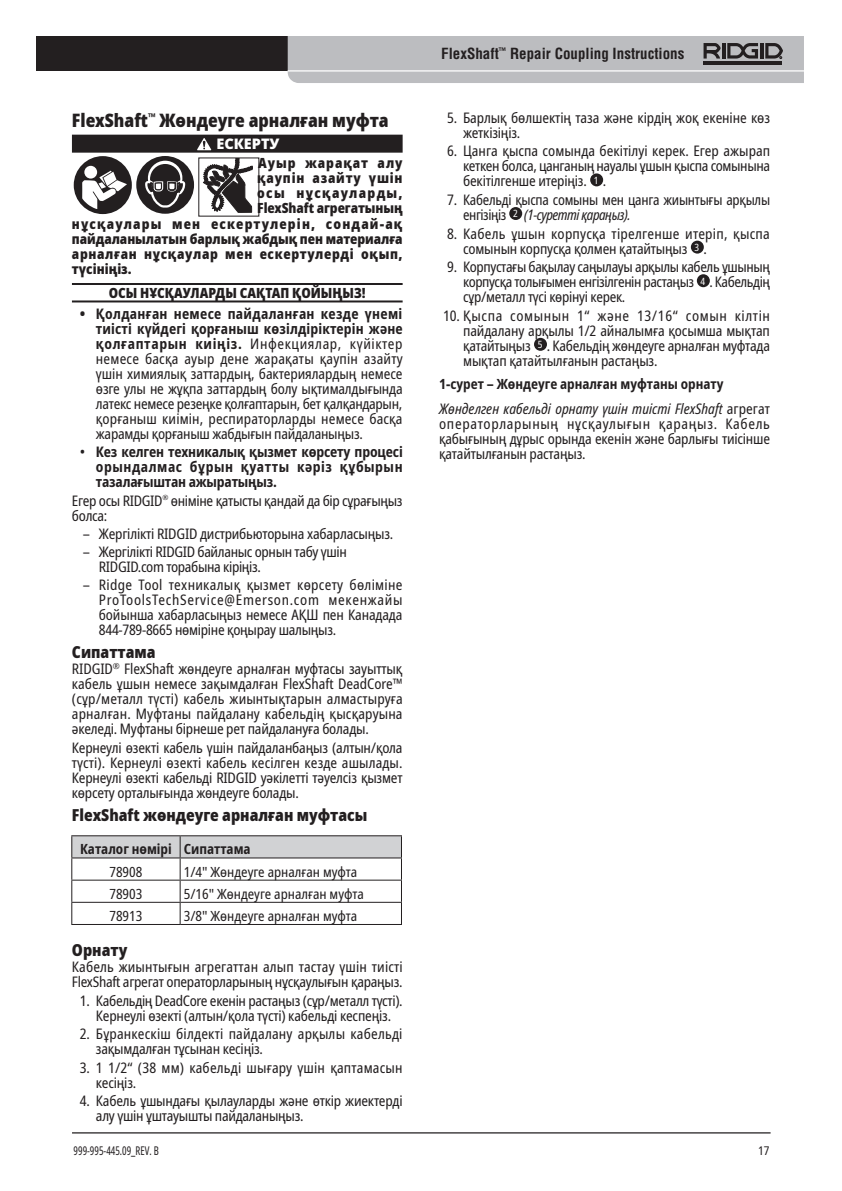
<style>
.page{position:relative;width:842px;height:1191px;background:#fff}
.page>*{position:absolute;margin:0;border:0;box-sizing:border-box;transform-origin:0 0}
.t1{font:900 condensed 18.4px "Noto Sans";color:#231f20}
.t2{font:900 condensed 16.4px "Noto Sans";color:#231f20}
.t3{font:700 condensed 15px "Helvetica LT Std";color:#231f20}
.t4{font:condensed 14.4px/15px "Noto Sans";letter-spacing:-.015em;color:#231f20;text-align:justify}
.t5{font:condensed 14.4px/15px "Noto Sans";letter-spacing:.01em;color:#231f20}
.t6{font:700 condensed 14.4px/15px "Noto Sans";letter-spacing:.01em;color:#231f20;text-align:justify}
.t7{font:condensed 14.4px/15px "Noto Sans";letter-spacing:.015em;color:#231f20}
.t8{font:900 14.4px "Noto Sans";color:#fff}
.t9{font:condensed 14px "Noto Sans";color:#231f20}
.t10{font:900 condensed 14px "Noto Sans";letter-spacing:-.005em;color:#231f20}
.t11{font:700 condensed 14px "Noto Sans";color:#231f20}
.t12{font:900 condensed 14px "Noto Sans";letter-spacing:.045em;color:#231f20}
.t13{font:900 condensed 14px "Noto Sans";color:#231f20}
.t14{font:900 condensed 14px "Noto Sans";letter-spacing:.08em;color:#231f20}
.t15{font:900 condensed 14px "Noto Sans";letter-spacing:.09em;color:#231f20}
.t16{font:900 condensed 14px "Noto Sans";letter-spacing:.065em;color:#231f20}
.t17{font:condensed 12px "Noto Sans";color:#231f20;scale:.8 1}
.t18{font:condensed 12px "Noto Sans";color:#231f20}
.s1{font-weight:700}
.s2{font-weight:400}
.s3{font-style:italic}
</style>
<div class="page">
<div style="left:36px;top:36px;width:363px;height:35px;background:#231f20"></div>
<svg style="left:288px;top:36px;width:516px;height:47px;background:#b8b8bb"></svg>
<hr style="left:72px;top:1132px;width:698px;height:1px;background:#231f20">
<div style="left:72px;top:135px;width:330px;height:18px;background:#231f20"></div>
<hr style="left:72px;top:283px;width:330px;height:2px;background:#231f20">
<hr style="left:72px;top:300px;width:330px;height:2px;background:#231f20">
<svg style="left:197px;top:149px;width:15px;height:2px"></svg>
<svg style="left:197px;top:138px;width:14px;height:12px"></svg>
<hr style="left:71px;top:835px;width:109px;height:1px;background:#231f20">
<hr style="left:180px;top:835px;width:222px;height:1px;background:#231f20">
<svg style="left:71px;top:836px;width:331px;height:88px"></svg>
<hr style="left:71px;top:924px;width:109px;height:1px;background:#231f20">
<hr style="left:180px;top:924px;width:222px;height:1px;background:#231f20">
<div style="left:590px;top:173px;width:13px;height:13px;background:#231f20;border-radius:50%"></div>
<div style="left:509px;top:207px;width:13px;height:13px;background:#231f20;border-radius:50%"></div>
<div style="left:691px;top:241px;width:13px;height:13px;background:#231f20;border-radius:50%"></div>
<div style="left:697px;top:274px;width:13px;height:13px;background:#231f20;border-radius:50%"></div>
<div style="left:534px;top:338px;width:13px;height:13px;background:#231f20;border-radius:50%"></div>
<svg style="left:203px;top:160px;width:50px;height:53px"></svg>
<div style="left:136px;top:156px;width:58px;height:58px;background:#231f20;border-radius:50%"></div>
<svg style="left:145px;top:161px;width:40px;height:47px"></svg>
<svg style="left:74px;top:156px;width:58px;height:58px"></svg>
<p class="t1" style="left:72px;top:106px;width:318px">FlexShaft<sup>™</sup> Жөндеуге арналған муфта</p>
<p class="t8" style="left:216px;top:133px;width:65px">ЕСКЕРТУ</p>
<p class="t16" style="left:258px;top:152px;width:146px">Ауыр жарақат алу</p>
<p class="t12" style="left:257px;top:167px;width:147px">қаупін азайту үшін</p>
<p class="t15" style="left:257px;top:183px;width:147px">осы нұсқауларды,</p>
<p class="t10" style="left:257px;top:198px;width:147px">FlexShaft агрегатының</p>
<p class="t14" style="left:72px;top:213px;width:332px">нұсқаулары мен ескертулерін, сондай-ақ</p>
<p class="t10" style="left:72px;top:228px;width:332px">пайдаланылатын барлық жабдық пен материалға</p>
<p class="t12" style="left:72px;top:243px;width:332px">арналған нұсқаулар мен ескертулерді оқып,</p>
<p class="t13" style="left:72px;top:259px;width:61px">түсініңіз.</p>
<p class="t13" style="left:109px;top:282px;width:258px">ОСЫ НҰСҚАУЛАРДЫ САҚТАП ҚОЙЫҢЫЗ!</p>
<p class="t4" style="left:96px;top:306px;width:308px;text-indent:-16px"><span class="s1">• Қолданған немесе пайдаланған кезде үнемі тиісті күйдегі қорғаныш көзілдіріктерін және қолғаптарын киіңіз.</span> Инфекциялар, күйіктер немесе басқа ауыр дене жарақаты қаупін азайту үшін химиялық заттардың, бактериялардың немесе өзге улы не жұқпа заттардың болу ықтималдығында латекс немесе резеңке қолғаптарын, бет қалқандарын, қорғаныш киімін, респираторларды немесе басқа жарамды қорғаныш жабдығын пайдаланыңыз.</p>
<p class="t6" style="left:96px;top:445px;width:308px;text-indent:-16px"><span class="s2">•</span> Кез келген техникалық қызмет көрсету процесі орындалмас бұрын қуатты кәріз құбырын тазалағыштан ажыратыңыз.</p>
<p class="t4" style="left:72px;top:494px;width:332px">Егер осы RIDGID<sup>®</sup> өніміне қатысты қандай да бір сұрағыңыз болса:</p>
<p class="t4" style="left:83px;top:526px;width:312px">– Жергілікті RIDGID дистрибьюторына хабарласыңыз.</p>
<p class="t4" style="left:99px;top:544px;width:249px;text-indent:-16px">– Жергілікті RIDGID байланыс орнын табу үшін<br>RIDGID.com торабына кіріңіз.</p>
<p class="t4" style="left:99px;top:577px;width:305px;text-indent:-16px">– Ridge Tool техникалық қызмет көрсету бөліміне ProToolsTechService@Emerson.com мекенжайы бойынша хабарласыңыз немесе АҚШ пен Канадада 844-789-8665 нөміріне қоңырау шалыңыз.</p>
<p class="t2" style="left:72px;top:639px;width:85px">Сипаттама</p>
<p class="t4" style="left:72px;top:662px;width:332px">RIDGID<sup>®</sup> FlexShaft жөндеуге арналған муфтасы зауыттық кабель ұшын немесе зақымдалған FlexShaft DeadCore™ (сұр/металл түсті) кабель жиынтықтарын алмастыруға арналған. Муфтаны пайдалану кабельдің қысқаруына әкеледі. Муфтаны бірнеше рет пайдалануға болады.</p>
<p class="t4" style="left:72px;top:740px;width:332px">Кернеулі өзекті кабель үшін пайдаланбаңыз (алтын/қола түсті). Кернеулі өзекті кабель кесілген кезде ашылады.<br>Кернеулі өзекті кабельді RIDGID уәкілетті тәуелсіз қызмет көрсету орталығында жөндеуге болады.</p>
<p class="t2" style="left:72px;top:802px;width:297px">FlexShaft жөндеуге арналған муфтасы</p>
<p class="t11" style="left:80px;top:839px;width:172px">Каталог нөмірі Сипаттама</p>
<p class="t9" style="left:109px;top:862px;width:35px">78908</p>
<p class="t9" style="left:184px;top:862px;width:175px">1/4" Жөндеуге арналған муфта</p>
<p class="t9" style="left:109px;top:884px;width:35px">78903</p>
<p class="t9" style="left:184px;top:884px;width:182px">5/16" Жөндеуге арналған муфта</p>
<p class="t9" style="left:109px;top:906px;width:35px">78913</p>
<p class="t9" style="left:184px;top:906px;width:175px">3/8" Жөндеуге арналған муфта</p>
<p class="t2" style="left:72px;top:937px;width:57px">Орнату</p>
<p class="t4" style="left:72px;top:960px;width:332px">Кабель жиынтығын агрегаттан алып тастау үшін тиісті<br>FlexShaft агрегат операторларының нұсқаулығын қараңыз.</p>
<p class="t4" style="left:80px;top:993px;width:324px;text-align:center">1. Кабельдің DeadCore екенін растаңыз (сұр/металл түсті).<br>Кернеулі өзекті (алтын/қола түсті) кабельді кеспеңіз.</p>
<p class="t5" style="left:96px;top:1027px;width:308px;text-indent:-16px">2. Бұранкескіш білдекті пайдалану арқылы кабельді зақымдалған тұсынан кесіңіз.</p>
<p class="t5" style="left:96px;top:1060px;width:308px;text-indent:-16px">3. 1 1/2“ (38 мм) кабельді шығару үшін қаптамасын кесіңіз.</p>
<p class="t4" style="left:96px;top:1094px;width:308px;text-indent:-16px">4. Кабель ұшындағы қылауларды және өткір жиектерді алу үшін ұштауышты пайдаланыңыз.</p>
<p class="t3" style="left:441px;top:44px;width:244px">FlexShaft<sup>™</sup> Repair Coupling Instructions</p>
<p class="t4" style="left:463px;top:110px;width:308px;text-indent:-16px">5. Барлық бөлшектің таза және кірдің жоқ екеніне көз жеткізіңіз.</p>
<p class="t4" style="left:463px;top:144px;width:308px;text-indent:-16px">6. Цанга қыспа сомында бекітілуі керек. Егер ажырап кеткен болса, цанганың науалы ұшын қыспа сомынына бекітілгенше итеріңіз. <sup>1</sup> .</p>
<p class="t4" style="left:463px;top:193px;width:308px;text-indent:-16px">7. Кабельді қыспа сомыны мен цанга жиынтығы арқылы енгізіңіз <sup>2</sup> <span class="s3">(1-суретті қараңыз).</span></p>
<p class="t7" style="left:463px;top:226px;width:308px;text-indent:-16px">8. Кабель ұшын корпусқа тірелгенше итеріп, қыспа сомынын корпусқа қолмен қатайтыңыз <sup>3</sup> .</p>
<p class="t4" style="left:463px;top:260px;width:308px;text-indent:-16px">9. Корпустағы бақылау саңылауы арқылы кабель ұшының корпусқа толығымен енгізілгенін растаңыз <sup>4</sup> . Кабельдің сұр/металл түсі көрінуі керек.</p>
<p class="t4" style="left:463px;top:308px;width:308px;text-indent:-20px">10. Қыспа сомынын 1“ және 13/16“ сомын кілтін пайдалану арқылы 1/2 айналымға қосымша мықтап қатайтыңыз <sup>5</sup> . Кабельдің жөндеуге арналған муфтада мықтап қатайтылғанын растаңыз.</p>
<p class="t11" style="left:439px;top:374px;width:286px">1-сурет – Жөндеуге арналған муфтаны орнату</p>
<p class="t4" style="left:439px;top:402px;width:332px"><span class="s3">Жөнделген кабельді орнату үшін тиісті FlexShaft</span> агрегат операторларының нұсқаулығын қараңыз. Кабель қабығының дұрыс орында екенін және барлығы тиісінше қатайтылғанын растаңыз.</p>
<p class="t17" style="left:74px;top:1142px;width:108px">999-995-445.09_REV. B</p>
<p class="t18" style="left:758px;top:1142px;width:13px">17</p>
</div>
